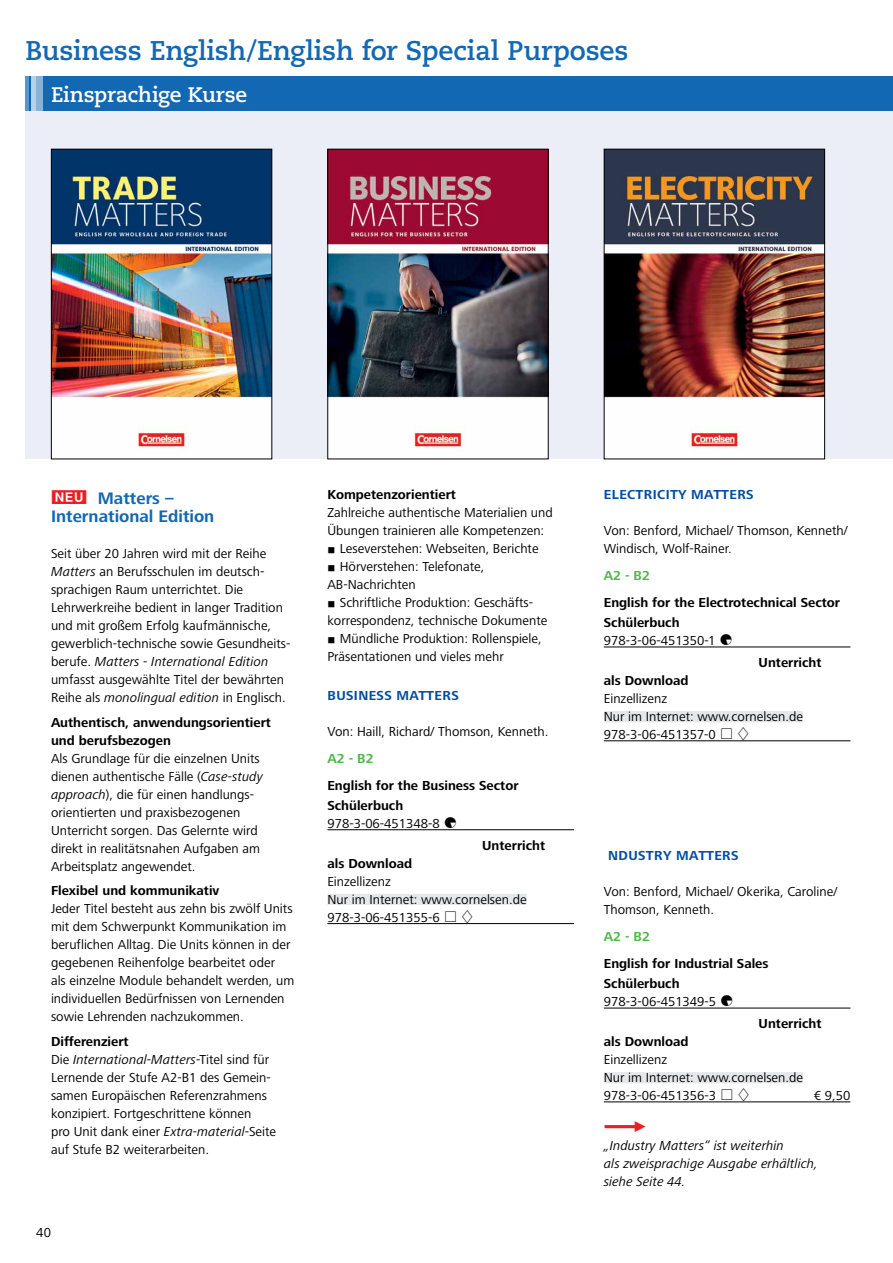
<style>
.page{position:relative;width:893px;height:1263px;background:#fff}
.page>*{position:absolute;margin:0;border:0;box-sizing:border-box;transform-origin:0 0}
.t1{font:700 27px "Caecilia LT Std";letter-spacing:-.01em;color:#1268b3}
.t2{font:700 21px "Caecilia LT Std";letter-spacing:-.01em;color:#fff}
.t3{font:700 17.25px/18.8px "Frutiger Next CVLT";color:#1268b3}
.t4{font:13.5px/18px "Frutiger Next CVLT";color:#000}
.t5{font:700 13.5px/26.5px "Frutiger Next CVLT";color:#000}
.t6{font:italic 13.5px/18px "Frutiger Next CVLT";color:#000}
.t7{font:700 13.5px "Frutiger Next CVLT";letter-spacing:.03em;color:#034ea2}
.s1{font-family:"Corn Font";font-weight:400;color:#ed1d24}
.s2{font-style:italic}
.s3{font-weight:700}
.s4{font-family:"Corn Font"}
.s5{font-weight:700;color:#50b848}
.s6{color:#50b848}
.s7{font-family:"Corn Font";font-style:normal;color:#ed1d24}
</style>
<div class="page">
<div style="left:26px;top:111px;width:867px;height:348px;background:#ebeef6"></div>
<div style="left:26px;top:77px;width:867px;height:34px;background:#1268b3"></div>
<hr style="left:31px;top:77px;width:4px;height:34px;background:#b7d1e8">
<div style="left:37px;top:77px;width:6px;height:34px;background:#88b3d8"></div>
<hr style="left:26px;top:77px;width:3px;height:34px;background:#fff">
<img style="left:606px;top:151px;width:217px;height:306px">
<div style="left:604px;top:149px;width:221px;height:310px;border:1px solid #000"></div>
<img style="left:329px;top:151px;width:218px;height:306px">
<div style="left:327px;top:149px;width:222px;height:310px;border:1px solid #000"></div>
<img style="left:53px;top:151px;width:217px;height:306px">
<div style="left:51px;top:149px;width:221px;height:310px;border:1px solid #000"></div>
<hr style="left:327px;top:829px;width:247px;height:1px;background:#000">
<div style="left:327px;top:894px;width:200px;height:11px;background:#e6e7e8"></div>
<hr style="left:327px;top:923px;width:247px;height:1px;background:#000">
<hr style="left:604px;top:647px;width:246px;height:1px;background:#000">
<div style="left:604px;top:711px;width:199px;height:11px;background:#e6e7e8"></div>
<hr style="left:604px;top:740px;width:246px;height:1px;background:#000">
<hr style="left:604px;top:1008px;width:246px;height:1px;background:#000">
<div style="left:604px;top:1072px;width:199px;height:11px;background:#e6e7e8"></div>
<hr style="left:604px;top:1102px;width:246px;height:1px;background:#000">
<p class="t1" style="left:26px;top:34px;width:604px">Business English/English for Special Purposes</p>
<p class="t2" style="left:51px;top:82px;width:198px">Einsprachige Kurse</p>
<p class="t3" style="left:51px;top:489px;width:165px"><span class="s1">N</span> Matters –<br>International Edition</p>
<p class="t4" style="left:51px;top:545px;width:241px">Seit über 20 Jahren wird mit der Reihe <span class="s2">Matters</span> an Berufsschulen im deutsch&shy;sprachigen Raum unterrichtet. Die Lehrwerkreihe bedient in langer Tradition und mit großem Erfolg kaufmännische, gewerblich-technische sowie Gesundheits&shy;berufe. <span class="s2">Matters - International Edition </span>umfasst ausgewählte Titel der bewährten Reihe als <span class="s2">monolingual edition</span> in Englisch.</p>
<p class="t4" style="left:51px;top:713px;width:221px"><span class="s3">Authentisch, anwendungsorientiert und berufsbezogen<br></span>Als Grundlage für die einzelnen Units dienen authentische Fälle (<span class="s2">Case-study approach</span>), die für einen handlungs&shy;orientierten und praxisbezogenen Unterricht sorgen. Das Gelernte wird direkt in realitätsnahen Aufgaben am Arbeitsplatz angewendet.</p>
<p class="t4" style="left:51px;top:882px;width:245px"><span class="s3">Flexibel und kommunikativ<br></span>Jeder Titel besteht aus zehn bis zwölf Units mit dem Schwerpunkt Kommunikation im beruflichen Alltag. Die Units können in der gegebenen Reihenfolge bearbeitet oder<br>als einzelne Module behandelt werden, um individuellen Bedürfnissen von Lernenden sowie Lehrenden nachzukommen.</p>
<p class="t4" style="left:51px;top:1032px;width:227px"><span class="s3">Differenziert<br></span>Die <span class="s2">International-Matters</span>-Titel sind für Lernende der Stufe A2-B1 des Gemein&shy;samen Europäischen Referenzrahmens konzipiert. Fortgeschrittene können<br>pro Unit dank einer <span class="s2">Extra-material</span>-Seite auf Stufe B2 weiterarbeiten.</p>
<p class="t4" style="left:36px;top:1223px;width:16px">40</p>
<p class="t4" style="left:327px;top:485px;width:227px"><span class="s3">Kompetenzorientiert<br></span>Zahlreiche authentische Materialien und Übungen trainieren alle Kompetenzen:<br><span class="s4">8</span> Leseverstehen: Webseiten, Berichte<br><span class="s4">8</span> Hörverstehen: Telefonate, AB-Nachrichten<br><span class="s4">8</span> Schriftliche Produktion: Geschäfts&shy;korrespondenz, technische Dokumente <span class="s4">8</span> Mündliche Produktion: Rollenspiele, Präsentationen und vieles mehr</p>
<p class="t7" style="left:327px;top:687px;width:92px">Business Matter</p>
<p class="t7" style="left:451px;top:687px;width:9px">s</p>
<p class="t4" style="left:327px;top:717px;width:223px;line-height:27px">Von: Haill, Richard/ Thomson, Kenneth.<br><span class="s5">A2 - B2<br></span><span class="s3">English for the Business Sector</span></p>
<p class="t4" style="left:327px;top:796px;width:130px"><span class="s3">Schülerbuch<br></span>978-3-06-451348-8 <span class="s4">Q</span></p>
<p class="t5" style="left:482px;top:832px;width:65px">Unterricht</p>
<p class="t4" style="left:327px;top:854px;width:201px"><span class="s3">als Download<br></span>Einzellizenz<br>Nur im Internet: www.cornelsen.de<br>978-3-06-451355-6 <span class="s4">2 7</span></p>
<p class="t7" style="left:604px;top:487px;width:17px">Electricit</p>
<p class="t7" style="left:678px;top:487px;width:36px">y Matter</p>
<p class="t7" style="left:746px;top:487px;width:9px">s</p>
<p class="t4" style="left:604px;top:521px;width:245px">Von: Benford, Michael/ Thomson, Kenneth/<br>Windisch, Wolf-Rainer.</p>
<p class="t5" style="left:604px;top:563px;width:238px"><span class="s6">A2 - B2<br></span>English for the Electrotechnical Sector</p>
<p class="t4" style="left:604px;top:614px;width:129px"><span class="s3">Schülerbuch<br></span>978-3-06-451350-1 <span class="s4">Q</span></p>
<p class="t5" style="left:759px;top:649px;width:65px">Unterricht</p>
<p class="t4" style="left:604px;top:671px;width:201px"><span class="s3">als Download<br></span>Einzellizenz<br>Nur im Internet: www.cornelsen.de<br>978-3-06-451357-0 <span class="s4">2 7</span></p>
<p class="t7" style="left:608px;top:848px;width:91px">nd ustry Matter</p>
<p class="t7" style="left:731px;top:848px;width:9px">s</p>
<p class="t4" style="left:604px;top:882px;width:235px">Von: Benford, Michael/ Okerika, Caroline/<br>Thomson, Kenneth.</p>
<p class="t5" style="left:604px;top:924px;width:166px"><span class="s6">A2 - B2<br></span>English for Industrial Sales</p>
<p class="t4" style="left:604px;top:975px;width:130px"><span class="s3">Schülerbuch<br></span>978-3-06-451349-5 <span class="s4">Q</span></p>
<p class="t5" style="left:759px;top:1010px;width:65px">Unterricht</p>
<p class="t4" style="left:604px;top:1032px;width:201px"><span class="s3">als Download<br></span>Einzellizenz<br>Nur im Internet: www.cornelsen.de<br>978-3-06-451356-3 <span class="s4">2 7</span></p>
<p class="t4" style="left:814px;top:1086px;width:38px">€ 9,50</p>
<p class="t6" style="left:604px;top:1119px;width:215px"><span class="s7">P<br></span>„Industry Matters“ ist weiterhin<br>als zweisprachige Ausgabe erhältlich, siehe Seite 44.</p>
</div>
